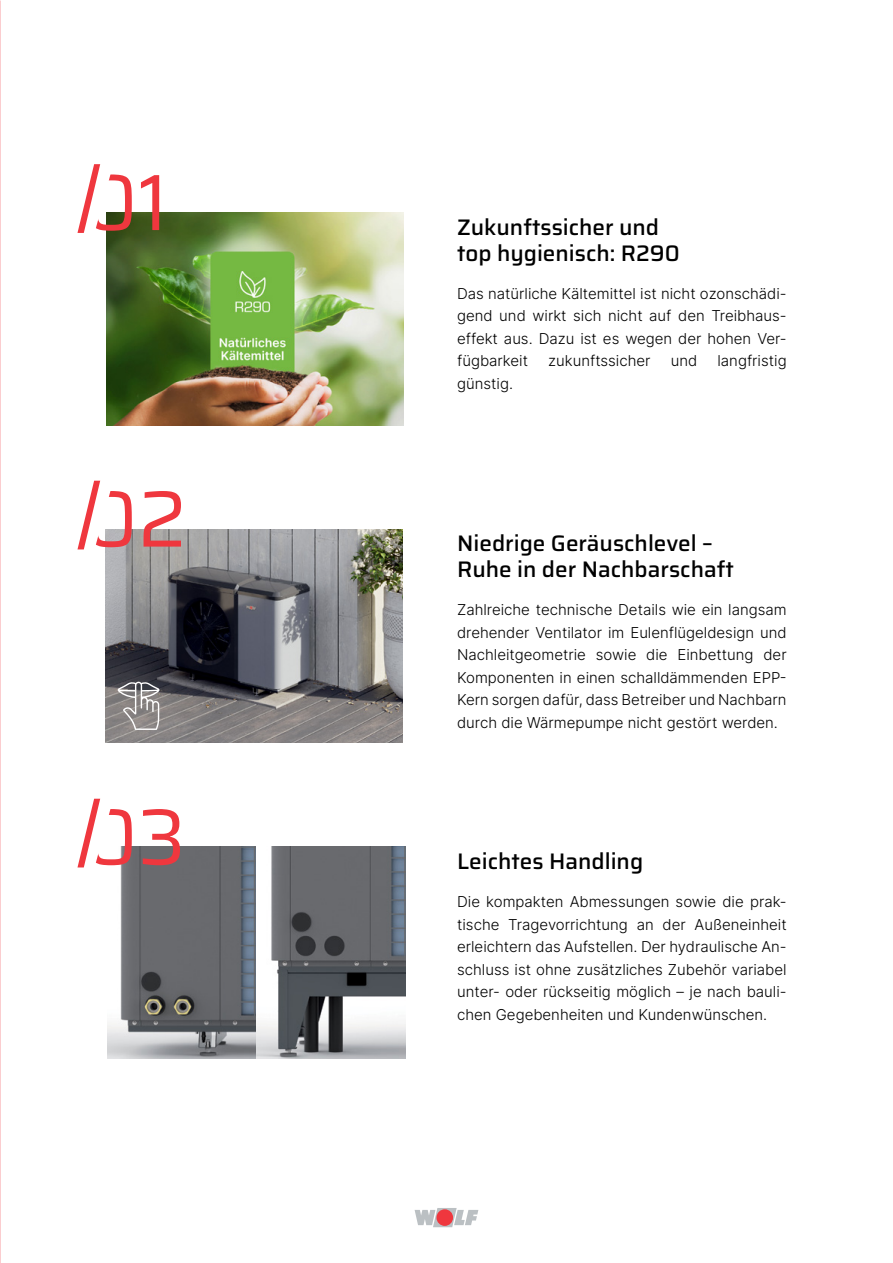
<style>
.page{position:relative;width:893px;height:1263px;background:#fff}
.page>*{position:absolute;margin:0;border:0;box-sizing:border-box;transform-origin:0 0}
.t1{font:79.8px "Saira";color:#ef373e}
.t2{font:500 22.5px/25.5px "Saira";color:#000}
.t3{font:300 15px/22.5px "Inter";color:#000;text-align:justify}
</style>
<div class="page">
<svg style="left:415px;top:1208px;width:63px;height:19px"></svg>
<div style="left:436px;top:1209px;width:17px;height:17px;background:#ef373e;border-radius:50%"></div>
<img style="left:107px;top:846px;width:298px;height:213px">
<img style="left:105px;top:529px;width:298px;height:213px">
<img style="left:106px;top:213px;width:298px;height:212px">
<svg style="left:77px;top:164px;width:37px;height:84px"></svg>
<svg style="left:77px;top:480px;width:37px;height:85px"></svg>
<svg style="left:77px;top:798px;width:37px;height:85px"></svg>
<svg style="left:118px;top:681px;width:41px;height:49px;background:#969393"></svg>
<h1 class="t1" style="left:84px;top:137px;width:85px">01</h1>
<h1 class="t1" style="left:84px;top:454px;width:104px">02</h1>
<h1 class="t1" style="left:84px;top:772px;width:103px">03</h1>
<h2 class="t2" style="left:457px;top:214px;width:224px">Zukunftssicher und top hygienisch: R290</h2>
<p class="t3" style="left:457px;top:282px;width:331px">Das natürliche Kältemittel ist nicht ozonschädi&shy;gend und wirkt sich nicht auf den Treibhaus&shy;effekt aus. Dazu ist es wegen der hohen Ver&shy;fügbarkeit</p>
<p class="t3" style="left:548px;top:349px;width:104px">zukunftssicher</p>
<p class="t3" style="left:671px;top:349px;width:28px">und</p>
<p class="t3" style="left:717px;top:349px;width:71px">langfristig</p>
<p class="t3" style="left:457px;top:372px;width:57px">günstig.</p>
<h2 class="t2" style="left:457px;top:530px;width:278px">Niedrige Geräuschlevel –<br>Ruhe in der Nachbarschaft</h2>
<p class="t3" style="left:457px;top:598px;width:331px">Zahlreiche technische Details wie ein langsam drehender Ventilator im Eulenflügeldesign und Nachleitgeometrie sowie die Einbettung der Komponenten in einen schalldämmenden EPP-Kern sorgen dafür, dass Betreiber und Nachbarn durch die Wärmepumpe nicht gestört werden.</p>
<h2 class="t2" style="left:457px;top:847px;width:188px">Leichtes Handling</h2>
<p class="t3" style="left:457px;top:890px;width:331px">Die kompakten Abmessungen sowie die prak&shy;tische Tragevorrichtung an der Außeneinheit erleichtern das Aufstellen. Der hydraulische An&shy;schluss ist ohne zusätzliches Zubehör variabel unter- oder rückseitig möglich – je nach bauli&shy;chen Gegebenheiten und Kundenwünschen.</p>
</div>
